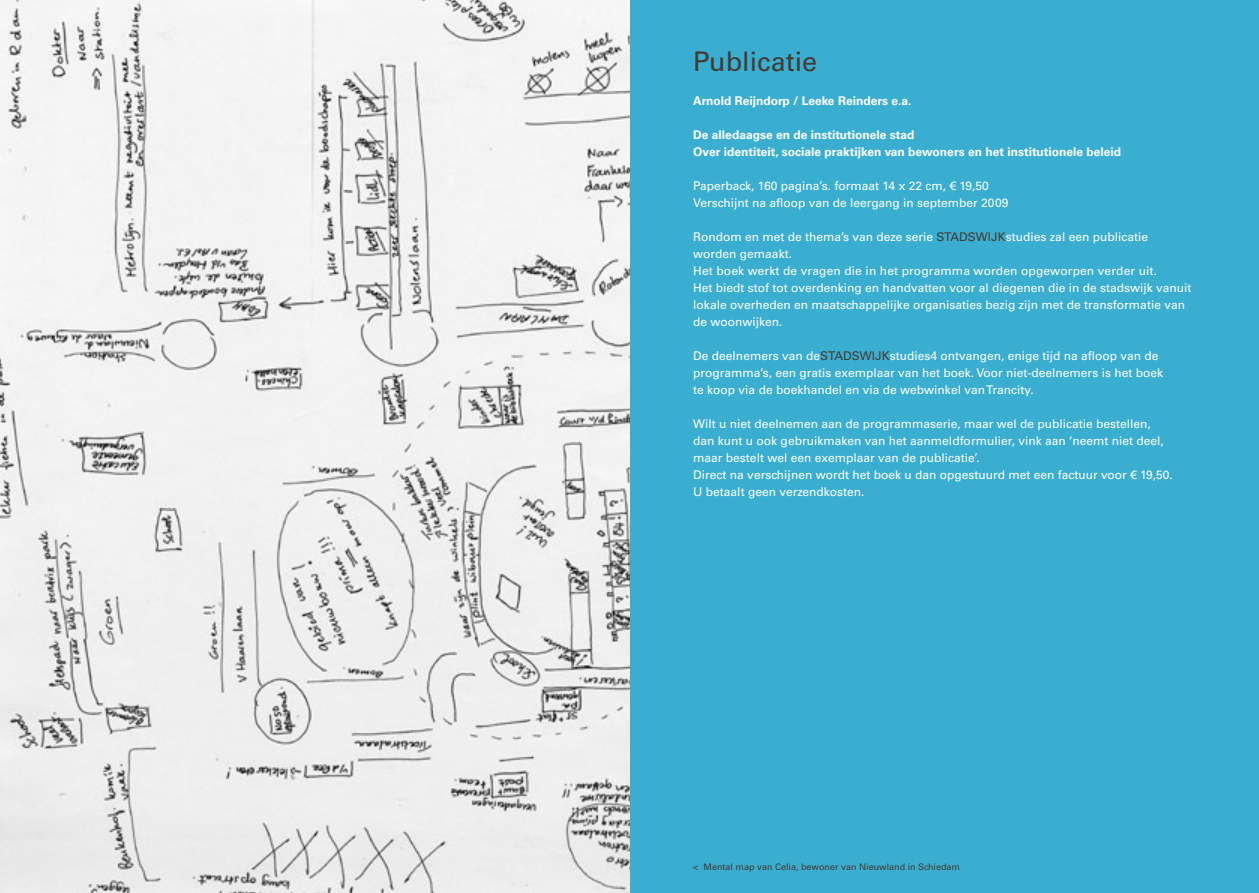
<style>
.page{position:relative;width:1259px;height:893px;background:#fff}
.page>*{position:absolute;margin:0;border:0;box-sizing:border-box;transform-origin:0 0}
.t1{font:27px "Univers";color:#453a31}
.t2{font:12px/17px "Univers";color:#fff}
.t3{font:700 12px/17px "Univers";color:#fff}
.t4{font:9px "Univers";color:#453a31}
.s1{font-family:"Linotype Euro Font Ato F"}
.s2{color:#453a31}
</style>
<div class="page">
<div style="left:629px;top:0;width:630px;height:893px;background:#3aaed1"></div>
<img style="left:0;top:0;width:629px;height:893px">
<h1 class="t1" style="left:693px;top:45px;width:125px">Publicatie</h1>
<p class="t3" style="left:693px;top:92px;width:220px">Arnold Reijndorp / Leeke Reinders e.a.</p>
<p class="t3" style="left:693px;top:126px;width:429px">De alledaagse en de institutionele stad<br>Over identiteit, sociale praktijken van bewoners en het institutionele beleid</p>
<p class="t2" style="left:693px;top:177px;width:317px">Paperback, 160 pagina’s. formaat 14 x 22 cm, <span class="s1">3</span> 19,50<br>Verschijnt na afloop van de leergang in september 2009</p>
<p class="t2" style="left:693px;top:228px;width:500px">Rondom en met de thema’s van deze serie <span class="s2">STADSWIJK</span>studies zal een publicatie worden gemaakt.<br>Het boek werkt de vragen die in het programma worden opgeworpen verder uit.<br>Het biedt stof tot overdenking en handvatten voor al diegenen die in de stadswijk vanuit lokale overheden en maatschappelijke organisaties bezig zijn met de transformatie van de woonwijken.</p>
<p class="t2" style="left:693px;top:347px;width:471px">De deelnemers van de<span class="s2">STADSWIJK</span>studies4 ontvangen, enige tijd na afloop van de programma’s, een gratis exemplaar van het boek. Voor niet-deelnemers is het boek te koop via de boekhandel en via de webwinkel van Trancity.</p>
<p class="t2" style="left:693px;top:416px;width:481px">Wilt u niet deelnemen aan de programmaserie, maar wel de publicatie bestellen, dan kunt u ook gebruikmaken van het aanmeldformulier, vink aan ‘neemt niet deel, maar bestelt wel een exemplaar van de publicatie’.<br>Direct na verschijnen wordt het boek u dan opgestuurd met een factuur voor <span class="s1">3</span> 19,50.<br>U betaalt geen verzendkosten.</p>
<p class="t4" style="left:693px;top:862px;width:268px">&lt; Mental map van Celia, bewoner van Nieuwland in Schiedam</p>
</div>
